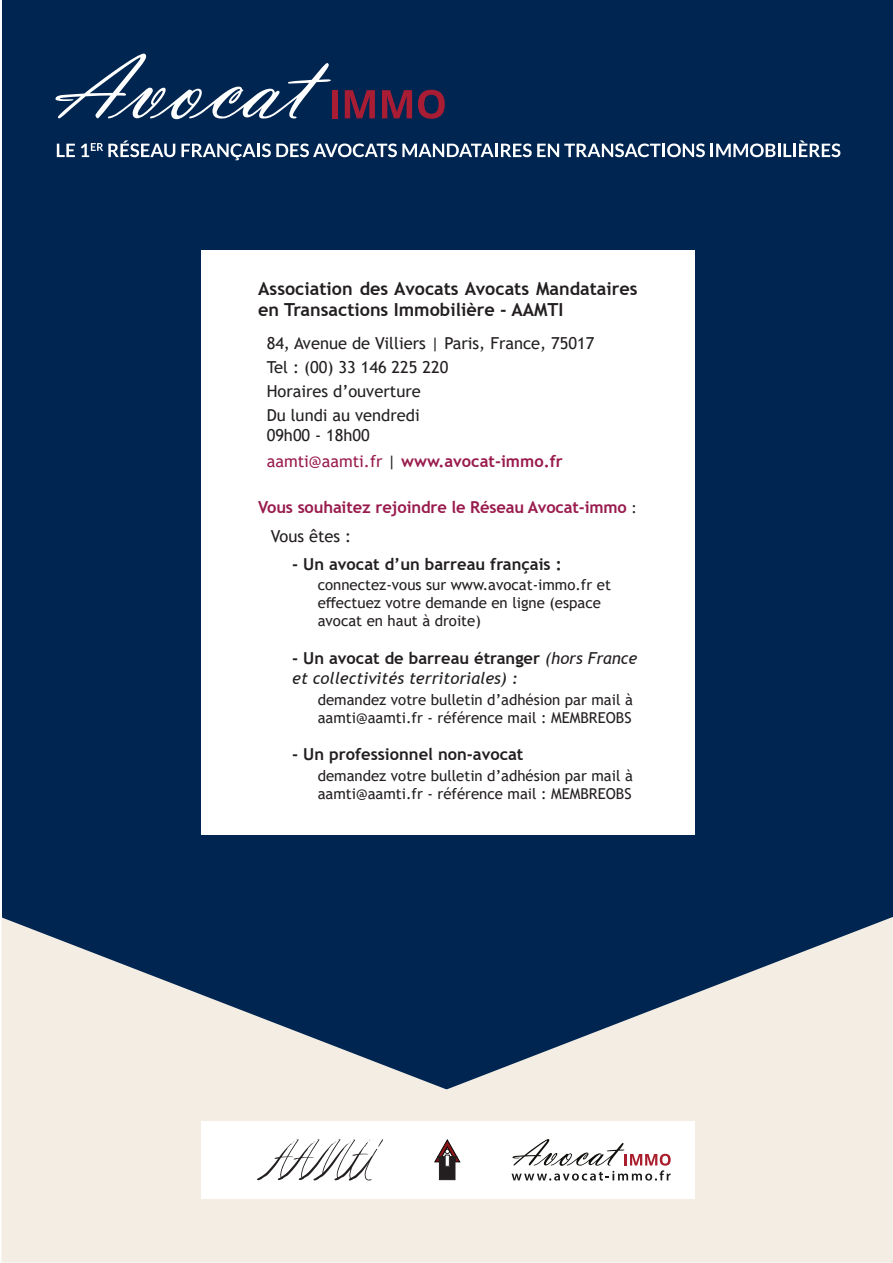
<style>
.page{position:relative;width:893px;height:1263px;background:#fff}
.page>*{position:absolute;margin:0;border:0;box-sizing:border-box;transform-origin:0 0}
.t1{font:700 18px/21.6px "Trebuchet MS";color:#231f20}
.t2{font:700 16.5px/26.2px "Trebuchet MS";letter-spacing:-.01em;color:#991b4d}
.t3{font:16.5px/24px "Trebuchet MS";color:#231f20}
.t4{font:italic 16.5px/19.8px "Trebuchet MS";color:#231f20}
.t5{font:700 16.5px "Trebuchet MS";color:#231f20}
.t6{font:15px/18px "Trebuchet MS";color:#231f20}
.s1{font-weight:400;color:#231f20}
.s2{font-weight:400}
.s3{font-weight:400;font-size:15px;color:#231f20}
.s4{font-weight:700;font-style:normal}
</style>
<div class="page">
<div style="left:2px;top:0;width:891px;height:1262px;background:#002551"></div>
<div style="left:201px;top:251px;width:494px;height:584px;background:#fff"></div>
<svg style="left:1px;top:917px;width:892px;height:345px;fill:#f3ede3"></svg>
<svg style="left:55px;top:54px;width:276px;height:65px"></svg>
<div style="left:332px;top:90px;width:6px;height:28px;background:#a81d34"></div>
<svg style="left:345px;top:90px;width:30px;height:28px"></svg>
<svg style="left:382px;top:90px;width:30px;height:28px"></svg>
<svg style="left:418px;top:90px;width:27px;height:29px"></svg>
<svg style="left:57px;top:144px;width:18px;height:13px"></svg>
<svg style="left:81px;top:140px;width:94px;height:17px"></svg>
<svg style="left:181px;top:143px;width:524px;height:17px"></svg>
<svg style="left:711px;top:140px;width:129px;height:17px"></svg>
<div style="left:201px;top:1121px;width:494px;height:77px;background:#fff"></div>
<svg style="left:435px;top:1140px;width:25px;height:40px"></svg>
<svg style="left:512px;top:1139px;width:159px;height:41px"></svg>
<svg style="left:257px;top:1139px;width:126px;height:41px"></svg>
<p class="t1" style="left:258px;top:277px;width:381px">Association des Avocats Avocats Mandataires en Transactions Immobilière - AAMTI</p>
<p class="t3" style="left:267px;top:331px;width:329px">84, Avenue de Villiers | Paris, France, 75017<br>Tel : (00) 33 146 225 220<br>Horaires d’ouverture<br>Du lundi au vendredi</p>
<p class="t2" style="left:267px;top:422px;width:298px"><span class="s1">09h00 - 18h00<br></span><span class="s2">aamti@aamti.fr</span> <span class="s1">|</span> www.avocat-immo.fr</p>
<p class="t2" style="left:271px;top:493px;width:368px;line-height:28.3px;text-indent:-13px">Vous souhaitez rejoindre le Réseau Avocat-immo <span class="s3">:<br></span><span class="s1">Vous êtes :</span></p>
<p class="t5" style="left:292px;top:554px;width:271px">- Un avocat d’un barreau français :</p>
<p class="t6" style="left:318px;top:576px;width:295px">connectez-vous sur www.avocat-immo.fr et effectuez votre demande en ligne (espace avocat en haut à droite)</p>
<p class="t4" style="left:292px;top:648px;width:347px"><span class="s4">- Un avocat de barreau étranger</span> (hors France et collectivités territoriales) :</p>
<p class="t6" style="left:318px;top:690px;width:317px">demandez votre bulletin d’adhésion par mail à aamti@aamti.fr - référence mail : MEMBREOBS</p>
<p class="t5" style="left:292px;top:744px;width:233px">- Un professionnel non-avocat</p>
<p class="t6" style="left:318px;top:766px;width:317px">demandez votre bulletin d’adhésion par mail à aamti@aamti.fr - référence mail : MEMBREOBS</p>
</div>
